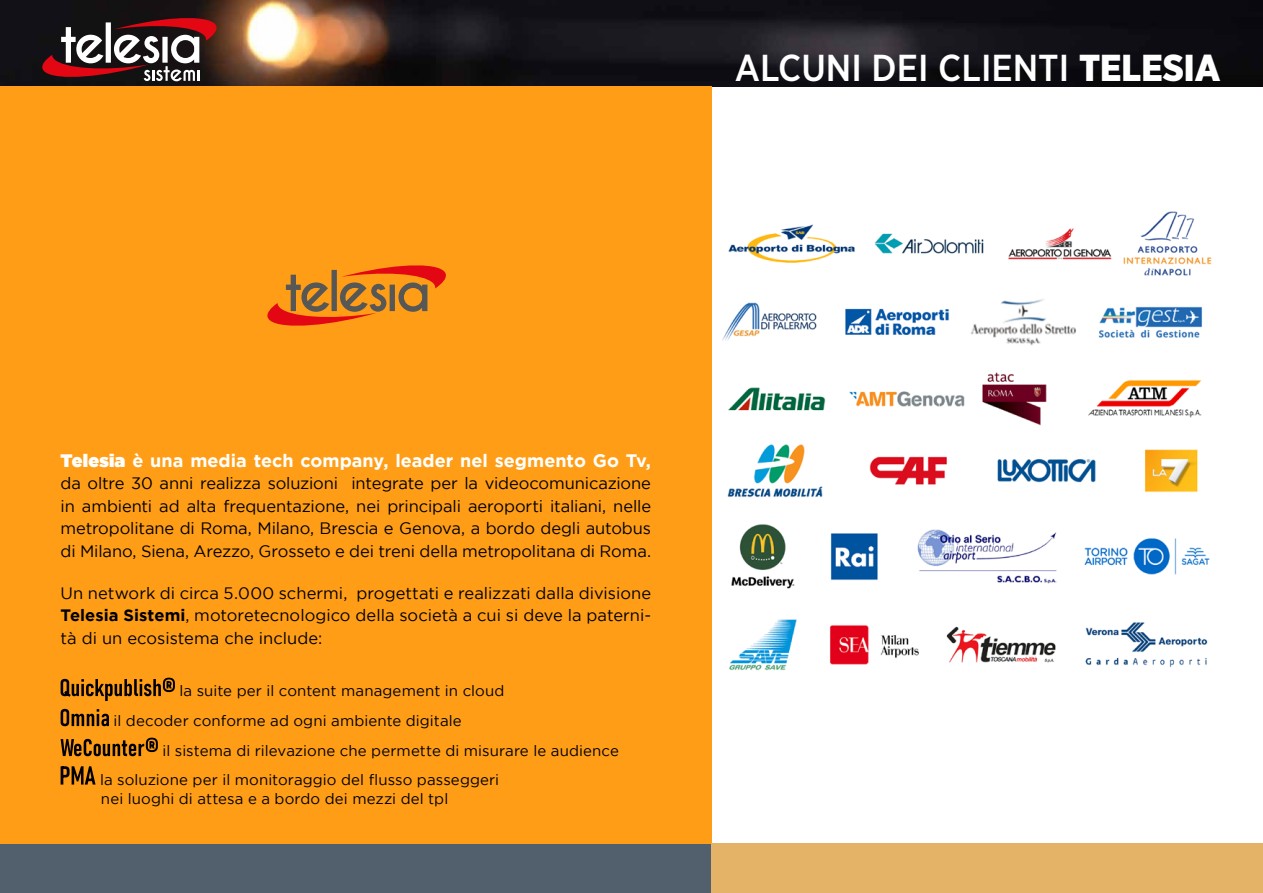
<style>
.page{position:relative;width:1263px;height:893px;background:#fff}
.page>*{position:absolute;margin:0;border:0;box-sizing:border-box;transform-origin:0 0}
.t1{font:500 37.5px "Gotham Narrow";color:#fff}
.t2{font:700 18px "Gotham";color:#fff}
.t3{font:16.5px/22.5px "Gotham";letter-spacing:-.005em;color:#000;text-align:justify}
.t4{font:15px/30px "Gotham";letter-spacing:.005em;color:#000}
.s1{font-weight:900}
.s2{font-weight:700}
</style>
<div class="page">
<img style="left:0;top:0;width:1263px;height:87px">
<svg style="left:41px;top:15px;width:176px;height:66px"></svg>
<div style="left:0;top:844px;width:711px;height:49px;background:#52606d"></div>
<img style="left:722px;top:211px;width:490px;height:460px">
<div style="left:0;top:87px;width:711px;height:757px;background:#ff9e16"></div>
<div style="left:711px;top:844px;width:552px;height:49px;background:#e4b367"></div>
<svg style="left:267px;top:265px;width:179px;height:61px"></svg>
<svg style="left:61px;top:678px;width:114px;height:23px"></svg>
<svg style="left:61px;top:709px;width:48px;height:17px"></svg>
<svg style="left:61px;top:738px;width:97px;height:18px"></svg>
<svg style="left:61px;top:766px;width:35px;height:19px"></svg>
<h1 class="t1" style="left:735px;top:44px;width:487px">ALCUNI DEI CLIENTI <span class="s1">TELESIA</span></h1>
<p class="t2" style="left:61px;top:448px;width:592px"><span class="s1">Telesia</span> è una media tech company, leader nel segmento Go Tv,</p>
<p class="t3" style="left:61px;top:472px;width:592px">da oltre 30 anni realizza soluzioni integrate per la videocomunicazione in ambienti ad alta frequentazione, nei principali aeroporti italiani, nelle metropolitane di Roma, Milano, Brescia e Genova, a bordo degli autobus di Milano, Siena, Arezzo, Grosseto e dei treni della metropolitana di Roma.</p>
<p class="t3" style="left:61px;top:581px;width:592px">Un network di circa 5.000 schermi, progettati e realizzati dalla divisione <span class="s2">Telesia Sistemi</span>, motoretecnologico della società a cui si deve la paterni&shy;tà di un ecosistema che include:</p>
<p class="t4" style="left:114px;top:675px;width:392px;text-indent:66px">la suite per il content management in cloud il decoder conforme ad ogni ambiente digitale</p>
<p class="t4" style="left:100px;top:736px;width:520px;line-height:28.5px;text-indent:62px">il sistema di rilevazione che permette di misurare le audience la soluzione per il monitoraggio del flusso passeggeri</p>
<p class="t4" style="left:101px;top:783px;width:349px">nei luoghi di attesa e a bordo dei mezzi del tpl</p>
</div>
